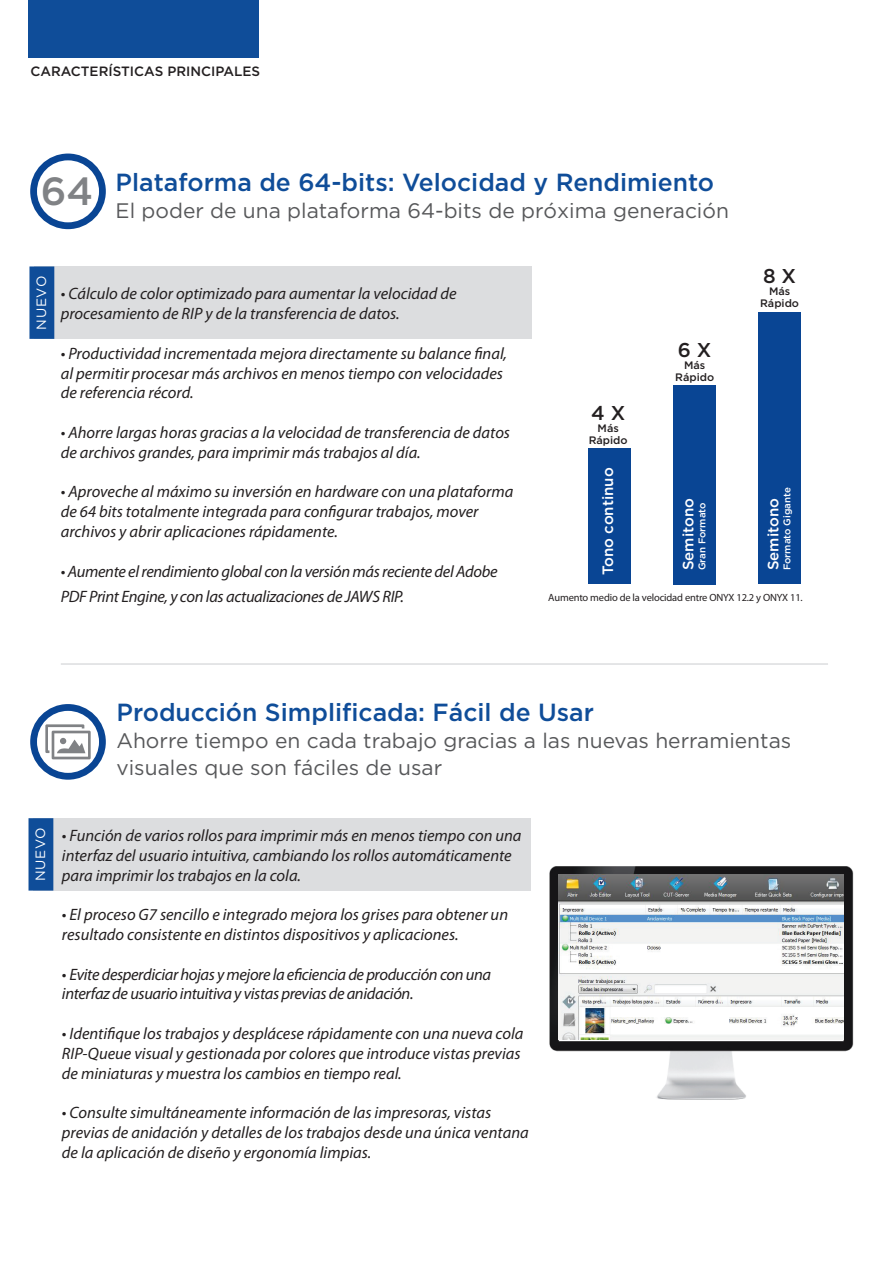
<style>
.page{position:relative;width:893px;height:1263px;background:#fff}
.page>*{position:absolute;margin:0;border:0;box-sizing:border-box;transform-origin:0 0}
.t1{font:500 39.15px "Gotham";color:#808285}
.t2{font:500 24.75px "Gotham";color:#0f4d99}
.t3{font:21px/27px "Gotham";color:#57585a}
.t4{font:500 19.95px "Gotham";color:#231f20}
.t5{font:italic 16.5px/19.8px "Myriad Pro";color:#231f20}
.t6{font:italic 16.5px/19.8px "Myriad Pro";letter-spacing:-.025em;color:#231f20}
.t7{font:italic 16.5px/25.2px "Myriad Pro";letter-spacing:-.02em;color:#231f20}
.t8{font:500 15px "Gotham";color:#fff}
.t9{font:500 13.5px "Gotham";color:#231f20}
.t10{font:13.5px "Gotham";letter-spacing:.05em;color:#fff}
.t11{font:500 10.8px "Gotham";color:#231f20}
.t12{font:10.5px "Myriad Pro";letter-spacing:-.015em;color:#231f20}
.t13{font:500 9.75px "Gotham";color:#fff}
</style>
<div class="page">
<img style="left:510px;top:866px;width:344px;height:234px">
<img style="left:559px;top:875px;width:284px;height:165px">
<div style="left:29px;top:0;width:230px;height:57px;background:#0f4d99"></div>
<hr style="left:61px;top:663px;width:767px;height:2px;background:#dcdddf">
<div style="left:30px;top:154px;width:76px;height:75px;background:#094594;border-radius:50%"></div>
<div style="left:37px;top:160px;width:62px;height:62px;background:#fff;border-radius:50%"></div>
<div style="left:30px;top:704px;width:76px;height:76px;background:#094594;border-radius:50%"></div>
<div style="left:37px;top:711px;width:62px;height:62px;background:#fff;border-radius:50%"></div>
<svg style="left:45px;top:724px;width:46px;height:35px"></svg>
<div style="left:35px;top:266px;width:497px;height:73px;background:#dcdddf"></div>
<div style="left:29px;top:266px;width:25px;height:73px;background:#0f4d99;border:3px solid #0f4d99"></div>
<div style="left:34px;top:818px;width:497px;height:72px;background:#dcdddf"></div>
<div style="left:29px;top:818px;width:24px;height:72px;background:#0f4d99"></div>
<div style="left:589px;top:448px;width:42px;height:136px;background:#094594"></div>
<div style="left:673px;top:385px;width:43px;height:199px;background:#094594"></div>
<div style="left:758px;top:313px;width:43px;height:271px;background:#094594"></div>
<p class="t9" style="left:30px;top:64px;width:231px">CARACTERÍSTICAS PRINCIPALES</p>
<p class="t1" style="left:41px;top:169px;width:54px">64</p>
<p class="t2" style="left:116px;top:168px;width:600px">Plataforma de 64-bits: Velocidad y Rendimiento</p>
<p class="t3" style="left:116px;top:196px;width:615px">El poder de una plataforma 64-bits de próxima generación</p>
<p class="t10" style="left:34px;top:329px;width:55px;rotate:-90deg">NUEVO</p>
<p class="t5" style="left:61px;top:284px;width:397px">• Cálculo de color optimizado para aumentar la velocidad de procesamiento de RIP y de la transferencia de datos.</p>
<p class="t5" style="left:61px;top:343px;width:448px">• Productividad incrementada mejora directamente su balance final, al permitir procesar más archivos en menos tiempo con velocidades de referencia récord.</p>
<p class="t5" style="left:61px;top:422px;width:451px">• Ahorre largas horas gracias a la velocidad de transferencia de datos de archivos grandes, para imprimir más trabajos al día.</p>
<p class="t5" style="left:61px;top:482px;width:454px">• Aproveche al máximo su inversión en hardware con una plataforma de 64 bits totalmente integrada para configurar trabajos, mover archivos y abrir aplicaciones rápidamente.</p>
<p class="t7" style="left:61px;top:558px;width:438px">• Aumente el rendimiento global con la versión más reciente del Adobe<br>PDF Print Engine, y con las actualizaciones de JAWS RIP.</p>
<p class="t4" style="left:591px;top:402px;width:36px">4 X</p>
<p class="t11" style="left:598px;top:422px;width:23px">Más</p>
<p class="t11" style="left:589px;top:434px;width:40px">Rápido</p>
<p class="t4" style="left:678px;top:338px;width:35px">6 X</p>
<p class="t11" style="left:684px;top:359px;width:23px">Más</p>
<p class="t11" style="left:675px;top:371px;width:40px">Rápido</p>
<p class="t4" style="left:763px;top:265px;width:35px">8 X</p>
<p class="t11" style="left:769px;top:285px;width:23px">Más</p>
<p class="t11" style="left:760px;top:297px;width:40px">Rápido</p>
<p class="t8" style="left:599px;top:575px;width:109px;rotate:-90deg">Tono continuo</p>
<p class="t8" style="left:680px;top:570px;width:74px;rotate:-90deg">Semitono</p>
<p class="t13" style="left:697px;top:570px;width:69px;rotate:-90deg">Gran Formato</p>
<p class="t8" style="left:765px;top:570px;width:74px;rotate:-90deg">Semitono</p>
<p class="t13" style="left:781px;top:570px;width:85px;rotate:-90deg">Formato Gigante</p>
<p class="t12" style="left:548px;top:591px;width:256px">Aumento medio de la velocidad entre ONYX 12.2 y ONYX 11.</p>
<p class="t2" style="left:116px;top:698px;width:479px">Producción Simplificada: Fácil de Usar</p>
<p class="t3" style="left:116px;top:727px;width:676px">Ahorre tiempo en cada trabajo gracias a las nuevas herramientas visuales que son fáciles de usar</p>
<p class="t10" style="left:33px;top:881px;width:55px;rotate:-90deg">NUEVO</p>
<p class="t5" style="left:62px;top:825px;width:461px">• Función de varios rollos para imprimir más en menos tiempo con una interfaz del usuario intuitiva, cambiando los rollos automáticamente para imprimir los trabajos en la cola.</p>
<p class="t5" style="left:62px;top:904px;width:448px">• El proceso G7 sencillo e integrado mejora los grises para obtener un resultado consistente en distintos dispositivos y aplicaciones.</p>
<p class="t6" style="left:62px;top:964px;width:431px">• Evite desperdiciar hojas y mejore la eficiencia de producción con una interfaz de usuario intuitiva y vistas previas de anidación.</p>
<p class="t5" style="left:62px;top:1023px;width:463px">• Identifique los trabajos y desplácese rápidamente con una nueva cola<br>RIP-Queue visual y gestionada por colores que introduce vistas previas de miniaturas y muestra los cambios en tiempo real.</p>
<p class="t5" style="left:62px;top:1102px;width:468px">• Consulte simultáneamente información de las impresoras, vistas previas de anidación y detalles de los trabajos desde una única ventana de la aplicación de diseño y ergonomía limpias.</p>
</div>
